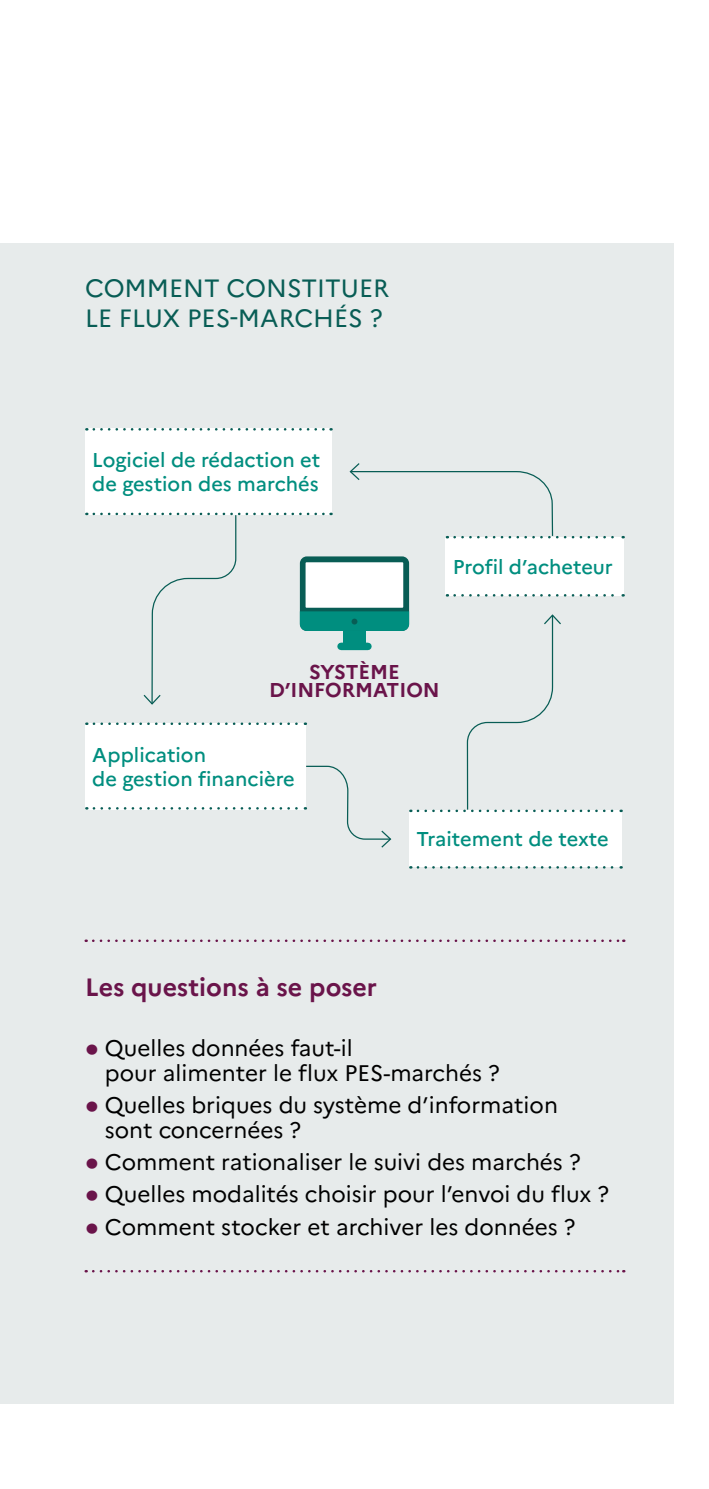
<style>
.page{position:relative;width:709px;height:1489px;background:#fff}
.page>*{position:absolute;margin:0;border:0;box-sizing:border-box;transform-origin:0 0}
.t1{font:25px/30px "Marianne";color:#085d55}
.t2{font:700 25px "Marianne";color:#6a144a}
.t3{font:22.5px/25px "Marianne";color:#000}
.t4{font:500 20px/24px "Marianne";color:#008e7f}
.t5{font:700 20px/17.5px "Marianne";color:#6a144a;text-align:center}
.s1{font-weight:700;font-size:32.5px;color:#6a144a}
</style>
<div class="page">
<div style="left:0;top:243px;width:673px;height:1160px;background:#e7ebeb"></div>
<div style="left:343px;top:631px;width:23px;height:18px;background:#008e7f"></div>
<div style="left:300px;top:556px;width:109px;height:75px;background:#085d55;border-radius:7px"></div>
<svg style="left:300px;top:611px;width:109px;height:20px;background:#028d7e"></svg>
<div style="left:341px;top:642px;width:27px;height:8px;background:#008e7f"></div>
<div style="left:305px;top:562px;width:98px;height:45px;background:#fff"></div>
<div style="left:446px;top:537px;width:178px;height:58px;background:#fff"></div>
<svg style="left:454px;top:594px;width:169px;height:2px"></svg>
<div style="left:85px;top:428px;width:247px;height:87px;background:#fff"></div>
<svg style="left:94px;top:428px;width:237px;height:2px"></svg>
<svg style="left:94px;top:512px;width:237px;height:3px"></svg>
<div style="left:85px;top:723px;width:221px;height:86px;background:#fff"></div>
<svg style="left:94px;top:722px;width:212px;height:3px"></svg>
<div style="left:409px;top:810px;width:213px;height:56px;background:#fff"></div>
<svg style="left:418px;top:809px;width:203px;height:3px"></svg>
<svg style="left:418px;top:866px;width:203px;height:2px"></svg>
<svg style="left:349px;top:463px;width:274px;height:75px"></svg>
<svg style="left:151px;top:428px;width:86px;height:265px"></svg>
<svg style="left:143px;top:693px;width:18px;height:12px"></svg>
<svg style="left:94px;top:765px;width:298px;height:83px"></svg>
<svg style="left:466px;top:463px;width:88px;height:347px"></svg>
<svg style="left:542px;top:613px;width:19px;height:12px"></svg>
<svg style="left:93px;top:939px;width:531px;height:3px"></svg>
<svg style="left:93px;top:1270px;width:531px;height:2px"></svg>
<p class="t1" style="left:85px;top:271px;width:305px">COMMENT CONSTITUER<br>LE FLUX PES-MARCHÉS ?</p>
<p class="t4" style="left:92px;top:446px;width:229px">Logiciel de rédaction et de gestion des marchés</p>
<p class="t4" style="left:453px;top:553px;width:162px">Profil d’acheteur</p>
<p class="t5" style="left:269px;top:661px;width:172px">SYSTÈME<br>D’INFORMATION</p>
<p class="t4" style="left:92px;top:741px;width:204px">Application<br>de gestion financière</p>
<p class="t4" style="left:416px;top:825px;width:194px">Traitement de texte</p>
<p class="t2" style="left:85px;top:967px;width:293px">Les questions à se poser</p>
<p class="t3" style="left:105px;top:1033px;width:396px;text-indent:-20px"><span class="s1">•</span> Quelles données faut-il<br>pour alimenter le flux PES-marchés ?</p>
<p class="t3" style="left:105px;top:1090px;width:454px;text-indent:-20px"><span class="s1">•</span> Quelles briques du système d’information sont concernées ?</p>
<p class="t3" style="left:85px;top:1147px;width:497px"><span class="s1">•</span> Comment rationaliser le suivi des marchés ?</p>
<p class="t3" style="left:85px;top:1179px;width:525px"><span class="s1">•</span> Quelles modalités choisir pour l’envoi du flux ?</p>
<p class="t3" style="left:85px;top:1212px;width:491px"><span class="s1">•</span> Comment stocker et archiver les données ?</p>
</div>
